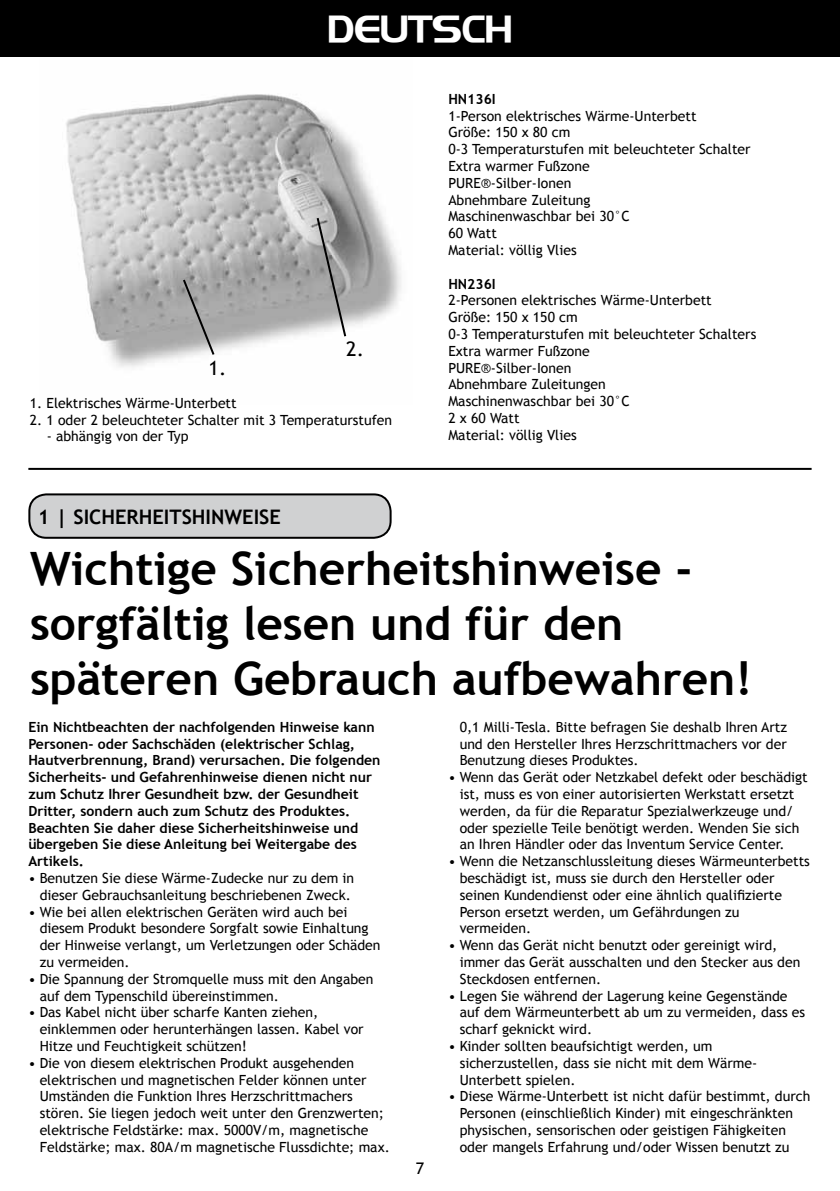
<style>
.page{position:relative;width:840px;height:1191px;background:#fff}
.page>*{position:absolute;margin:0;border:0;box-sizing:border-box;transform-origin:0 0}
.t1{font:700 46px/55.2px "Trebuchet MS";color:#000}
.t2{font:36px "Longview";color:#fff}
.t3{font:700 20px "Trebuchet MS";color:#000}
.t4{font:20px "Trebuchet MS";color:#000}
.t5{font:16px "Trebuchet MS";color:#000}
.t6{font:14px/16.8px "Trebuchet MS";color:#000}
.t7{font:700 14px/16.8px "Trebuchet MS";color:#000}
</style>
<div class="page">
<img style="left:66px;top:94px;width:335px;height:273px">
<svg style="left:315px;top:216px;width:32px;height:122px;background:#a1a1a1"></svg>
<svg style="left:181px;top:277px;width:35px;height:80px;background:#a6a6a6"></svg>
<div style="left:0;top:0;width:839px;height:57px;background:#000"></div>
<hr style="left:28px;top:468px;width:783px;height:2px;background:#000">
<div style="left:29px;top:494px;width:361px;height:44px;background:#d0d1d2;border-radius:17px"></div>
<div style="left:28px;top:493px;width:363px;height:46px;border:2px solid #000;border-radius:17px"></div>
<h2 class="t2" style="left:327px;top:7px;width:186px">DEUTSCH</h2>
<h3 class="t4" style="left:208px;top:356px;width:19px">1.</h3>
<h3 class="t4" style="left:346px;top:337px;width:19px">2.</h3>
<p class="t6" style="left:30px;top:394px;width:208px">1. Elektrisches Wärme-Unterbett</p>
<p class="t6" style="left:30px;top:411px;width:364px">2. 1 oder 2 beleuchteter Schalter mit 3 Temperaturstufen</p>
<p class="t6" style="left:47px;top:428px;width:143px">- abhängig von der Typ</p>
<h3 class="t3" style="left:38px;top:504px;width:125px">1 | SICHERHEITS</h3>
<h3 class="t3" style="left:192px;top:504px;width:61px">HINWEISE</h3>
<p class="t7" style="left:448px;top:90px;width:47px">HN136I</p>
<p class="t6" style="left:448px;top:107px;width:303px">1-Person elektrisches Wärme-Unterbett<br>Größe: 150 x 80 cm<br>0-3 Temperaturstufen mit beleuchteter Schalter<br>Extra warmer Fußzone<br>PURE®-Silber-Ionen<br>Abnehmbare Zuleitung<br>Maschinenwaschbar bei 30°C<br>60 Watt<br>Material: völlig Vlies</p>
<p class="t7" style="left:448px;top:275px;width:47px">HN236I</p>
<p class="t6" style="left:448px;top:292px;width:309px">2-Personen elektrisches Wärme-Unterbett<br>Größe: 150 x 150 cm<br>0-3 Temperaturstufen mit beleuchteter Schalters<br>Extra warmer Fußzone<br>PURE®-Silber-Ionen<br>Abnehmbare Zuleitungen<br>Maschinenwaschbar bei 30°C<br>2 x 60 Watt<br>Material: völlig Vlies</p>
<h1 class="t1" style="left:30px;top:541px;width:723px">Wichtige Sicherheitshinweise - sorgfältig lesen und für den späteren Gebrauch aufbewahren!</h1>
<p class="t7" style="left:28px;top:718px;width:353px">Ein Nichtbeachten der nachfolgenden Hinweise kann Personen- oder Sachschäden (elektrischer Schlag, Hautverbrennung, Brand) verursachen. Die folgenden Sicherheits- und Gefahrenhinweise dienen nicht nur zum Schutz Ihrer Gesundheit bzw. der Gesundheit Dritter, sondern auch zum Schutz des Produktes.<br>Beachten Sie daher diese Sicherheitshinweise und übergeben Sie diese Anleitung bei Weitergabe des Artikels.</p>
<p class="t6" style="left:28px;top:869px;width:327px;text-align:center">• Benutzen Sie diese Wärme-Zudecke nur zu dem in dieser Gebrauchsanleitung beschriebenen Zweck.</p>
<p class="t6" style="left:40px;top:903px;width:342px;text-indent:-11px">• Wie bei allen elektrischen Geräten wird auch bei diesem Produkt besondere Sorgfalt sowie Einhaltung der Hinweise verlangt, um Verletzungen oder Schäden zu vermeiden.</p>
<p class="t6" style="left:40px;top:970px;width:335px;text-indent:-11px">• Die Spannung der Stromquelle muss mit den Angaben auf dem Typenschild übereinstimmen.</p>
<p class="t6" style="left:40px;top:1004px;width:325px;text-indent:-11px">• Das Kabel nicht über scharfe Kanten ziehen, einklemmen oder herunterhängen lassen. Kabel vor<br>Hitze und Feuchtigkeit schützen!</p>
<p class="t6" style="left:40px;top:1054px;width:351px;text-indent:-11px">• Die von diesem elektrischen Produkt ausgehenden elektrischen und magnetischen Felder können unter Umständen die Funktion Ihres Herzschrittmachers stören. Sie liegen jedoch weit unter den Grenzwerten; elektrische Feldstärke: max. 5000V/m, magnetische Feldstärke; max. 80A/m magnetische Flussdichte; max.</p>
<p class="t5" style="left:415px;top:1159px;width:10px">7</p>
<p class="t6" style="left:459px;top:718px;width:329px;text-align:justify">0,1 Milli-Tesla. Bitte befragen Sie deshalb Ihren Artz und den Hersteller Ihres Herzschrittmachers vor der Benutzung dieses Produktes.</p>
<p class="t6" style="left:459px;top:769px;width:349px;text-indent:-11px">• Wenn das Gerät oder Netzkabel defekt oder beschädigt ist, muss es von einer autorisierten Werkstatt ersetzt werden, da für die Reparatur Spezialwerkzeuge und/ oder spezielle Teile benötigt werden. Wenden Sie sich an Ihren Händler oder das Inventum Service Center.</p>
<p class="t6" style="left:459px;top:853px;width:351px;text-indent:-11px">• Wenn die Netzanschlussleitung dieses Wärmeunterbetts beschädigt ist, muss sie durch den Hersteller oder seinen Kundendienst oder eine ähnlich qualifizierte Person ersetzt werden, um Gefährdungen zu vermeiden.</p>
<p class="t6" style="left:459px;top:937px;width:342px;text-indent:-11px">• Wenn das Gerät nicht benutzt oder gereinigt wird, immer das Gerät ausschalten und den Stecker aus den<br>Steckdosen entfernen.</p>
<p class="t6" style="left:459px;top:987px;width:347px;text-indent:-11px">• Legen Sie während der Lagerung keine Gegenstände auf dem Wärmeunterbett ab um zu vermeiden, dass es scharf geknickt wird.</p>
<p class="t6" style="left:459px;top:1037px;width:299px;text-indent:-11px">• Kinder sollten beaufsichtigt werden, um sicherzustellen, dass sie nicht mit dem Wärme-<br>Unterbett spielen.</p>
<p class="t6" style="left:448px;top:1088px;width:363px">• Diese Wärme-Unterbett ist nicht dafür bestimmt, durch</p>
<p class="t6" style="left:448px;top:1105px;width:346px">Personen (einschließlich Kinder) mit eingeschränkten</p>
<p class="t6" style="left:459px;top:1121px;width:328px">physischen, sensorischen oder geistigen Fähigkeiten</p>
<p class="t6" style="left:459px;top:1138px;width:331px">oder mangels Erfahrung und/oder Wissen benutzt zu</p>
</div>
